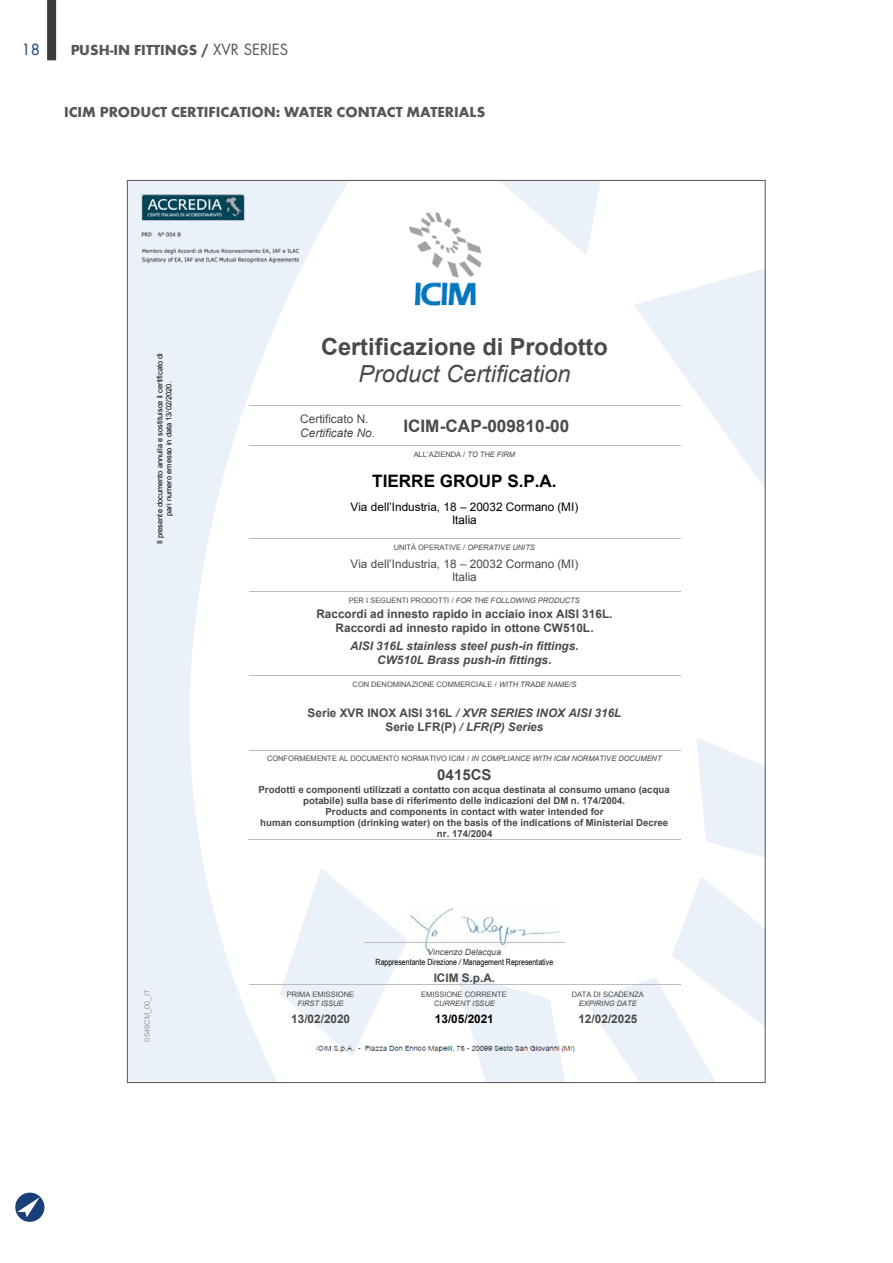
<style>
.page{position:relative;width:893px;height:1263px;background:#fff}
.page>*{position:absolute;margin:0;border:0;box-sizing:border-box;transform-origin:0 0}
.t1{font:700 23.55px "Arial";color:#4a4949}
.t2{font:italic 23.55px "Arial";color:#4a4949}
.t3{font:700 17.1px "Arial";color:#4a4949}
.t4{font:700 17.1px "Arial";color:#000}
.t5{font:15px "Futura T Bold";color:#575756}
.t6{font:700 15px "Arial";color:#4a4949}
.t7{font:15px "Futura Std";color:#193f77}
.t8{font:italic 700 11.85px/13.5px "Arial";letter-spacing:.005em;color:#4a4949;text-align:center}
.t9{font:700 11.85px/13.5px "Arial";letter-spacing:.005em;color:#4a4949;text-align:center}
.t10{font:11.85px/13.6px "Arial";letter-spacing:-.005em;color:#4a4949}
.t11{font:11.85px/13.6px "Arial";color:#000;text-align:center}
.t12{font:700 11.85px "Arial";letter-spacing:.005em;color:#000}
.t13{font:700 9.6px/11.1px "Arial";color:#4a4949;text-align:center}
.t14{font:8.55px "Arial Narrow";letter-spacing:-.005em;color:#000}
.t15{font:italic 8.55px "Arial";color:#4a4949}
.t16{font:7.5px "Arial";letter-spacing:-.01em;color:#4a4949}
.t17{font:7.5px/9px "Arial";letter-spacing:-.015em;color:#000;text-align:center}
.t18{font:italic 7.5px "Arial";letter-spacing:-.01em;color:#4a4949}
.t19{font:7.5px "Arial";letter-spacing:.015em;color:#9d9c9c}
.s1{font-family:"Futura Std"}
.s2{font-style:italic}
.s3{font-size:10.65px}
.s4{font-style:normal}
</style>
<div class="page">
<div style="left:47px;top:0;width:9px;height:60px;background:#3c3c3b"></div>
<svg style="left:15px;top:1192px;width:30px;height:30px"></svg>
<img style="left:129px;top:182px;width:634px;height:899px">
<img style="left:410px;top:908px;width:150px;height:45px">
<hr style="left:364px;top:942px;width:201px;height:1px;background:#bdbcbc">
<hr style="left:249px;top:984px;width:115px;height:1px;background:#bdbcbc">
<svg style="left:364px;top:984px;width:29px;height:1px"></svg>
<hr style="left:393px;top:984px;width:143px;height:1px;background:#bdbcbc">
<svg style="left:536px;top:984px;width:29px;height:1px"></svg>
<hr style="left:565px;top:984px;width:115px;height:1px;background:#bdbcbc">
<img style="left:138px;top:192px;width:173px;height:73px">
<img style="left:143px;top:962px;width:8px;height:87px">
<hr style="left:249px;top:406px;width:149px;height:1px;background:#bdbcbc">
<hr style="left:398px;top:406px;width:282px;height:1px;background:#bdbcbc">
<hr style="left:249px;top:446px;width:149px;height:1px;background:#bdbcbc">
<hr style="left:398px;top:446px;width:282px;height:1px;background:#bdbcbc">
<hr style="left:249px;top:538px;width:431px;height:1px;background:#bdbcbc">
<hr style="left:249px;top:592px;width:431px;height:1px;background:#bdbcbc">
<hr style="left:249px;top:675px;width:431px;height:1px;background:#bdbcbc">
<hr style="left:249px;top:750px;width:431px;height:1px;background:#bdbcbc">
<hr style="left:248px;top:839px;width:432px;height:1px;background:#bdbcbc">
<h3 class="t7" style="left:22px;top:40px;width:20px">18</h3>
<h3 class="t5" style="left:70px;top:41px;width:219px">PUSH-IN FITTINGS / <span class="s1">XVR SERIES</span></h3>
<h3 class="t5" style="left:64px;top:104px;width:423px">ICIM PRODUCT CERTIFICATION: WATER CONTACT MATERIALS</h3>
<p class="t17" style="left:155px;top:544px;width:193px;rotate:-90deg">Il presente documento annulla e sostituisce il certificato di pari numero emesso in data 13/02/2020.</p>
<p class="t19" style="left:142px;top:1042px;width:53px;rotate:-90deg">0549CM_00_IT</p>
<h1 class="t1" style="left:321px;top:331px;width:288px">Certificazione di Prodotto</h1>
<h1 class="t2" style="left:358px;top:358px;width:214px">Product Certification</h1>
<p class="t10" style="left:300px;top:412px;width:76px">Certificato N.<br><span class="s2">Certificate No</span><span class="s3">.</span></p>
<h2 class="t3" style="left:403px;top:415px;width:168px">ICIM-CAP-009810-00</h2>
<p class="t16" style="left:414px;top:449px;width:103px">ALL’AZIENDA / <span class="s2">TO THE FIRM</span></p>
<h2 class="t4" style="left:372px;top:470px;width:186px">TIERRE GROUP S.P.A.</h2>
<p class="t11" style="left:350px;top:500px;width:229px">Via dell’Industria, 18 – 20032 Cormano (MI)<br>Italia</p>
<p class="t16" style="left:394px;top:543px;width:143px">UNITÀ OPERATIVE / <span class="s2">OPERATIVE UNITS</span></p>
<p class="t10" style="left:350px;top:557px;width:229px;text-align:center">Via dell’Industria, 18 – 20032 Cormano (MI)<br>Italia</p>
<p class="t18" style="left:349px;top:595px;width:233px"><span class="s4">PER I SEGUENTI PRODOTTI /</span> FOR THE FOLLOWING PRODUCTS</p>
<p class="t9" style="left:316px;top:608px;width:298px">Raccordi ad innesto rapido in acciaio inox AISI 316L.<br>Raccordi ad innesto rapido in ottone CW510L.</p>
<p class="t8" style="left:350px;top:640px;width:230px">AISI 316L stainless steel push-in fittings.<br>CW510L Brass push-in fittings.</p>
<p class="t16" style="left:353px;top:680px;width:225px">CON DENOMINAZIONE COMMERCIALE / <span class="s2">WITH TRADE NAME/S</span></p>
<p class="t8" style="left:308px;top:706px;width:315px"><span class="s4">Serie XVR INOX AISI 316L</span> / XVR SERIES INOX AISI 316L<br><span class="s4">Serie LFR(P)</span> / LFR(P) Series</p>
<p class="t16" style="left:267px;top:754px;width:396px">CONFORMEMENTE AL DOCUMENTO NORMATIVO ICIM / <span class="s2">IN COMPLIANCE WITH ICIM NORMATIVE DOCUMENT</span></p>
<h3 class="t6" style="left:437px;top:765px;width:56px">0415CS</h3>
<p class="t13" style="left:259px;top:784px;width:413px">Prodotti e componenti utilizzati a contatto con acqua destinata al consumo umano (acqua potabile) sulla base di riferimento delle indicazioni del DM n. 174/2004.<br>Products and components in contact with water intended for<br>human consumption (drinking water) on the basis of the indications of Ministerial Decree nr. 174/2004</p>
<p class="t16" style="left:287px;top:989px;width:69px">PRIMA EMISSIONE</p>
<p class="t18" style="left:298px;top:998px;width:48px">FIRST ISSUE</p>
<p class="t15" style="left:427px;top:946px;width:75px">Vincenzo Delacqua</p>
<p class="t14" style="left:376px;top:955px;width:179px">Rappresentante Direzione <span class="s2">/</span> Management Representative</p>
<p class="t9" style="left:434px;top:971px;width:63px">ICIM S.p.A.</p>
<p class="t16" style="left:421px;top:989px;width:87px">EMISSIONE CORRENTE</p>
<p class="t18" style="left:434px;top:998px;width:63px">CURRENT ISSUE</p>
<p class="t16" style="left:572px;top:989px;width:74px">DATA DI SCADENZA</p>
<p class="t18" style="left:579px;top:998px;width:59px">EXPIRING DATE</p>
<p class="t9" style="left:291px;top:1013px;width:61px">13/02/2020</p>
<p class="t12" style="left:435px;top:1011px;width:61px">13/05/2021</p>
<p class="t9" style="left:578px;top:1013px;width:61px">12/02/2025</p>
</div>
